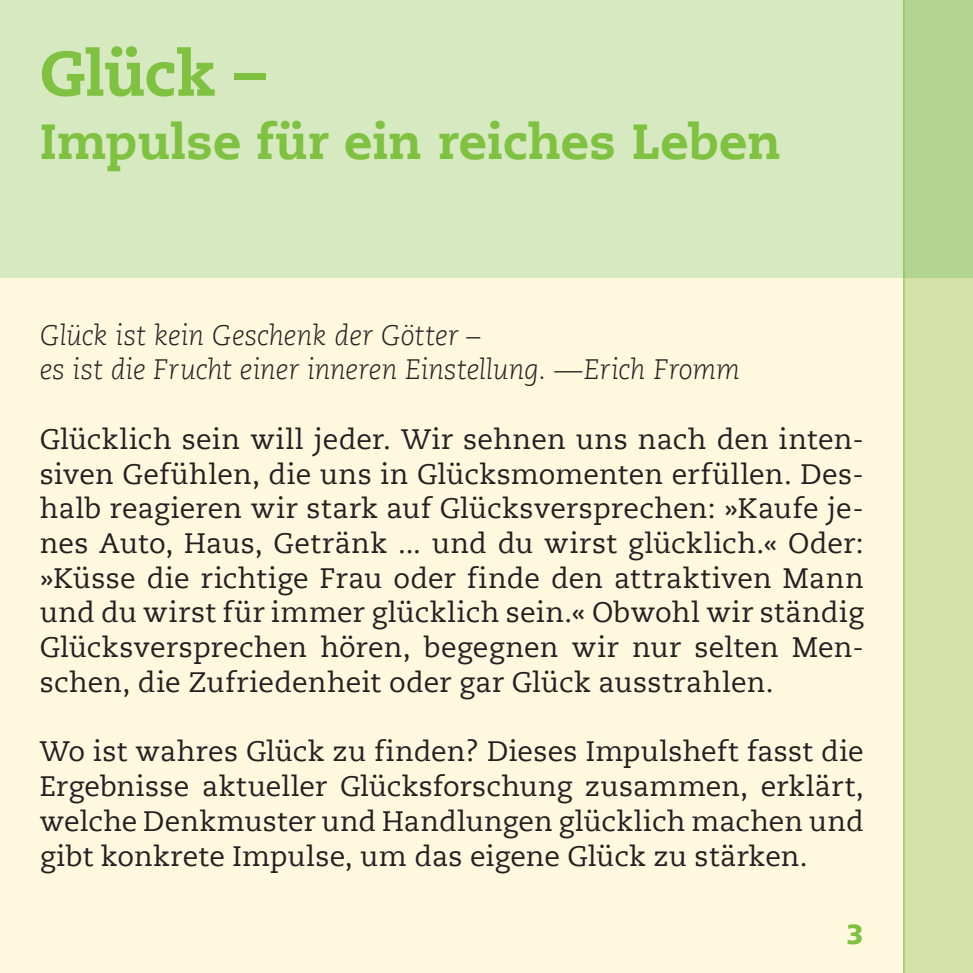
<style>
.page{position:relative;width:973px;height:973px;background:#fff}
.page>*{position:absolute;margin:0;border:0;box-sizing:border-box;transform-origin:0 0}
.t1{font:800 63px "Caecilia LT";letter-spacing:-.015em;color:#7fc241}
.t2{font:800 49px "Caecilia LT";letter-spacing:.005em;color:#7fc241}
.t3{font:28px/34.6px "Caecilia LT";letter-spacing:.005em;color:#231f20;text-align:justify}
.t4{font:italic 300 28px/34.6px "Caecilia LT";color:#231f20}
.t5{font:900 28px "Frutiger LT";color:#7fc241}
</style>
<div class="page">
<div style="left:0;top:0;width:972px;height:972px;background:#fef8de"></div>
<div style="left:0;top:0;width:972px;height:278px;background:#d6e9c0"></div>
<svg style="left:904px;top:0;width:68px;height:972px;background:#c9dd9d"></svg>
<hr style="left:903px;top:0;width:1px;height:972px;background:#7fc241">
<h1 class="t1" style="left:40px;top:35px;width:227px">Glück –</h1>
<h2 class="t2" style="left:40px;top:111px;width:742px">Impulse für ein reiches Leben</h2>
<p class="t4" style="left:40px;top:318px;width:701px">Glück ist kein Geschenk der Götter –<br>es ist die Frucht einer inneren Einstellung. —Erich Fromm</p>
<p class="t3" style="left:40px;top:422px;width:825px">Glücklich sein will jeder. Wir sehnen uns nach den inten&shy;siven Gefühlen, die uns in Glücksmomenten erfüllen. Des&shy;halb reagieren wir stark auf Glücksversprechen: »Kaufe je&shy;nes Auto, Haus, Getränk ... und du wirst glücklich.« Oder: »Küsse die richtige Frau oder finde den attraktiven Mann und du wirst für immer glücklich sein.« Obwohl wir ständig Glücksversprechen hören, begegnen wir nur selten Men&shy;schen, die Zufriedenheit oder gar Glück ausstrahlen.</p>
<p class="t3" style="left:40px;top:734px;width:825px">Wo ist wahres Glück zu finden? Dieses Impulsheft fasst die Ergebnisse aktueller Glücksforschung zusammen, erklärt, welche Denkmuster und Handlungen glücklich machen und gibt konkrete Impulse, um das eigene Glück zu stärken.</p>
<p class="t5" style="left:846px;top:916px;width:19px">3</p>
</div>
